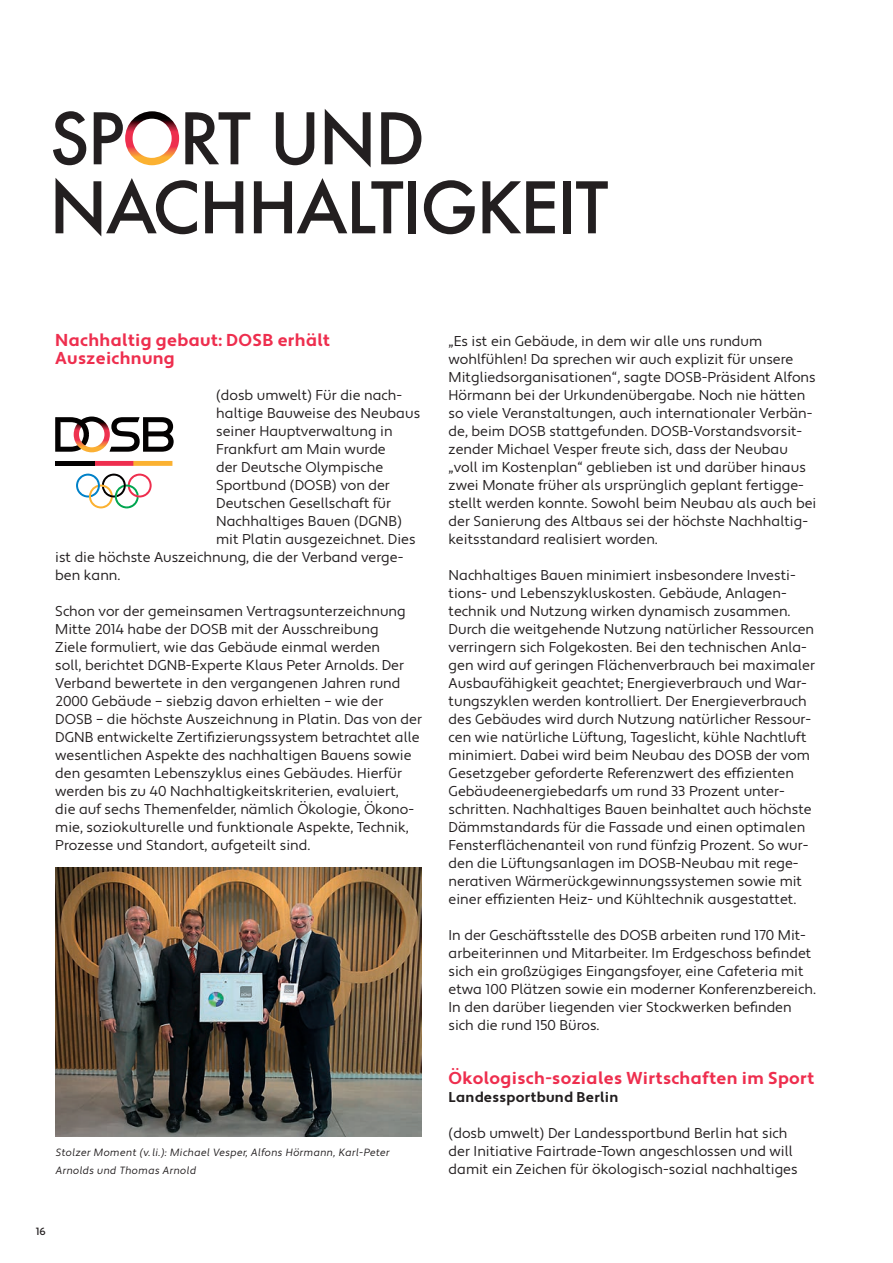
<style>
.page{position:relative;width:893px;height:1263px;background:#fff}
.page>*{position:absolute;margin:0;border:0;box-sizing:border-box;transform-origin:0 0}
.t1{font:500 69px/69px "Futura ND";letter-spacing:-.03em;color:#231f20}
.t2{font:700 17.25px/18px "Apertura";letter-spacing:.02em;color:#ee2e4e}
.t3{font:14.25px/18px "Apertura";color:#231f20}
.t4{font:700 14.25px "Apertura";letter-spacing:.02em;color:#231f20}
.t5{font:10.5px/18px "Apertura Obliq";letter-spacing:.02em;color:#231f20}
.t6{font:500 10.5px "Apertura";color:#231f20}
</style>
<div class="page">
<svg style="left:125px;top:111px;width:54px;height:54px"></svg>
<svg style="left:76px;top:474px;width:76px;height:34px"></svg>
<svg style="left:94px;top:461px;width:78px;height:5px"></svg>
<div style="left:55px;top:461px;width:39px;height:5px;background:#030101"></div>
<svg style="left:55px;top:416px;width:119px;height:36px"></svg>
<img style="left:55px;top:867px;width:367px;height:270px">
<h1 class="t1" style="left:49px;top:104px;width:561px">SP RT UND<br>NACHHALTIGKEIT</h1>
<p class="t2" style="left:55px;top:331px;width:276px">Nachhaltig gebaut: DOSB erhält<br>Auszeichnung</p>
<p class="t3" style="left:216px;top:386px;width:188px">(dosb umwelt) Für die nach-</p>
<p class="t3" style="left:216px;top:404px;width:206px">haltige Bauweise des Neubaus</p>
<p class="t3" style="left:216px;top:422px;width:178px">seiner Hauptverwaltung in</p>
<p class="t3" style="left:216px;top:440px;width:171px">Frankfurt am Main wurde</p>
<p class="t3" style="left:216px;top:458px;width:169px">der Deutsche Olympische</p>
<p class="t3" style="left:216px;top:476px;width:175px">Sportbund (DOSB) von der</p>
<p class="t3" style="left:216px;top:494px;width:177px">Deutschen Gesellschaft für</p>
<p class="t3" style="left:216px;top:512px;width:187px">Nachhaltiges Bauen (DGNB)</p>
<p class="t3" style="left:216px;top:530px;width:201px">mit Platin ausgezeichnet. Dies</p>
<p class="t3" style="left:55px;top:548px;width:350px">ist die höchste Auszeichnung, die der Verband verge-</p>
<p class="t3" style="left:55px;top:566px;width:67px">ben kann.</p>
<p class="t3" style="left:55px;top:602px;width:368px">Schon vor der gemeinsamen Vertragsunterzeichnung Mitte 2014 habe der DOSB mit der Ausschreibung<br>Ziele formuliert, wie das Gebäude einmal werden<br>soll, berichtet DGNB-Experte Klaus Peter Arnolds. Der Verband bewertete in den vergangenen Jahren rund 2000 Gebäude – siebzig davon erhielten – wie der DOSB – die höchste Auszeichnung in Platin. Das von der DGNB entwickelte Zertifizierungssystem betrachtet alle wesentlichen Aspekte des nachhaltigen Bauens sowie den gesamten Lebenszyklus eines Gebäudes. Hierfür werden bis zu 40 Nachhaltigkeitskriterien, evaluiert, die auf sechs Themenfelder, nämlich Ökologie, Ökono&shy;mie, soziokulturelle und funktionale Aspekte, Technik, Prozesse und Standort, aufgeteilt sind.</p>
<p class="t5" style="left:56px;top:1144px;width:336px">Stolzer Moment (v. li.): Michael Vesper, Alfons Hörmann, Karl-Peter<br>Arnolds und Thomas Arnold</p>
<p class="t6" style="left:36px;top:1224px;width:12px">16</p>
<p class="t3" style="left:449px;top:332px;width:369px">„Es ist ein Gebäude, in dem wir alle uns rundum wohlfühlen! Da sprechen wir auch explizit für unsere Mitgliedsorganisationen“, sagte DOSB-Präsident Alfons Hörmann bei der Urkundenübergabe. Noch nie hätten so viele Veranstaltungen, auch internationaler Verbän&shy;de, beim DOSB stattgefunden. DOSB-Vorstandsvorsit&shy;zender Michael Vesper freute sich, dass der Neubau „voll im Kostenplan“ geblieben ist und darüber hinaus zwei Monate früher als ursprünglich geplant fertigge&shy;stellt werden konnte. Sowohl beim Neubau als auch bei der Sanierung des Altbaus sei der höchste Nachhaltig&shy;keitsstandard realisiert worden.</p>
<p class="t3" style="left:449px;top:566px;width:368px">Nachhaltiges Bauen minimiert insbesondere Investi&shy;tions- und Lebenszykluskosten. Gebäude, Anlagen&shy;technik und Nutzung wirken dynamisch zusammen.<br>Durch die weitgehende Nutzung natürlicher Ressourcen verringern sich Folgekosten. Bei den technischen Anla&shy;gen wird auf geringen Flächenverbrauch bei maximaler Ausbaufähigkeit geachtet; Energieverbrauch und War&shy;tungszyklen werden kontrolliert. Der Energieverbrauch des Gebäudes wird durch Nutzung natürlicher Ressour&shy;cen wie natürliche Lüftung, Tageslicht, kühle Nachtluft minimiert. Dabei wird beim Neubau des DOSB der vom Gesetzgeber geforderte Referenzwert des effizienten Gebäudeenergiebedarfs um rund 33 Prozent unter&shy;schritten. Nachhaltiges Bauen beinhaltet auch höchste Dämmstandards für die Fassade und einen optimalen Fensterflächenanteil von rund fünfzig Prozent. So wur&shy;den die Lüftungsanlagen im DOSB-Neubau mit rege&shy;nerativen Wärmerückgewinnungssystemen sowie mit einer effizienten Heiz- und Kühltechnik ausgestattet.</p>
<p class="t3" style="left:449px;top:926px;width:369px">In der Geschäftsstelle des DOSB arbeiten rund 170 Mit&shy;arbeiterinnen und Mitarbeiter. Im Erdgeschoss befindet sich ein großzügiges Eingangsfoyer, eine Cafeteria mit etwa 100 Plätzen sowie ein moderner Konferenzbereich.<br>In den darüber liegenden vier Stockwerken befinden sich die rund 150 Büros.</p>
<p class="t2" style="left:449px;top:1069px;width:367px">Ökologisch-soziales Wirtschaften im Sport</p>
<p class="t4" style="left:449px;top:1088px;width:171px">Landessportbund Berlin</p>
<p class="t3" style="left:449px;top:1124px;width:351px">(dosb umwelt) Der Landessportbund Berlin hat sich der Initiative Fairtrade-Town angeschlossen und will damit ein Zeichen für ökologisch-sozial nachhaltiges</p>
</div>
